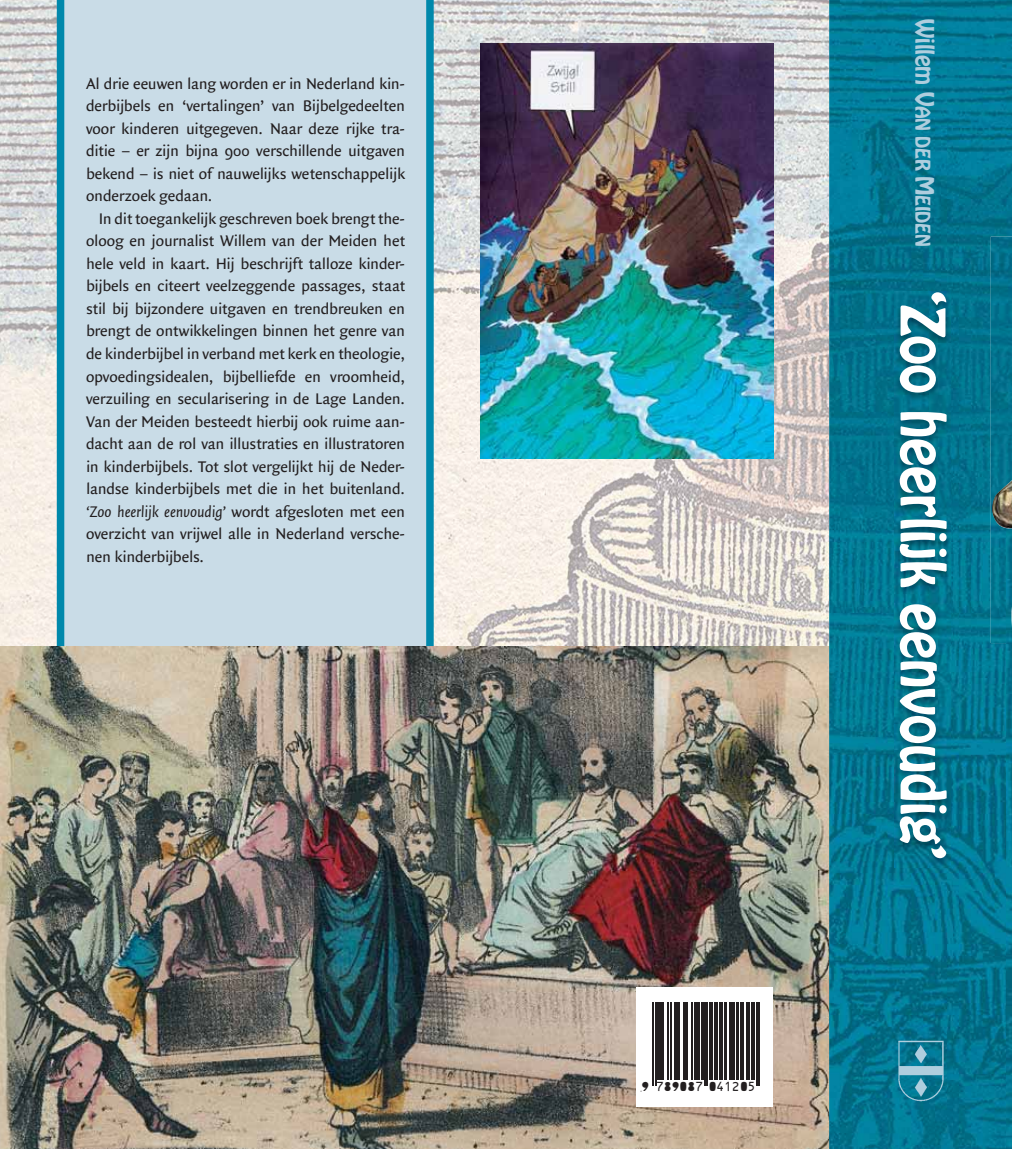
<style>
.page{position:relative;width:1012px;height:1149px;background:#fff}
.page>*{position:absolute;margin:0;border:0;box-sizing:border-box;transform-origin:0 0}
.t1{font:54px "Hobo Std";letter-spacing:-.01em;color:#fff}
.t2{font:18px "Hobo Std";letter-spacing:-.015em;color:#afcede}
.t3{font:16.5px/22.5px "Quadraat Sans";letter-spacing:-.015em;color:#231f20;text-align:justify}
.t4{font:13.2px "Optical Beta";letter-spacing:.055em;color:#231f20}
.s1{font-style:italic}
.s2{font-size:22.5px}
</style>
<div class="page">
<img style="left:0;top:0;width:679px;height:646px">
<img style="left:679px;top:0;width:150px;height:646px">
<div style="left:57px;top:0;width:377px;height:646px;background:#c9dce7"></div>
<img style="left:0;top:646px;width:829px;height:502px">
<img style="left:829px;top:0;width:183px;height:1148px">
<img style="left:1006px;top:643px;width:6px;height:505px">
<img style="left:895px;top:292px;width:56px;height:574px">
<img style="left:897px;top:1040px;width:47px;height:60px">
<img style="left:991px;top:236px;width:21px;height:407px">
<img style="left:991px;top:478px;width:21px;height:150px">
<img style="left:480px;top:44px;width:294px;height:414px">
<div style="left:637px;top:986px;width:136px;height:120px;background:#fff"></div>
<svg style="left:652px;top:1002px;width:108px;height:84px"></svg>
<hr style="left:653px;top:1002px;width:1px;height:83px;background:#231f20">
<hr style="left:655px;top:1002px;width:1px;height:83px;background:#231f20">
<hr style="left:657px;top:1002px;width:4px;height:77px;background:#231f20">
<hr style="left:662px;top:1002px;width:2px;height:77px;background:#231f20">
<hr style="left:668px;top:1002px;width:1px;height:77px;background:#231f20">
<hr style="left:671px;top:1002px;width:1px;height:77px;background:#231f20">
<hr style="left:674px;top:1002px;width:1px;height:77px;background:#231f20">
<hr style="left:676px;top:1002px;width:4px;height:77px;background:#231f20">
<hr style="left:683px;top:1002px;width:2px;height:77px;background:#231f20">
<hr style="left:687px;top:1002px;width:1px;height:77px;background:#231f20">
<hr style="left:691px;top:1002px;width:1px;height:77px;background:#231f20">
<hr style="left:695px;top:1002px;width:1px;height:77px;background:#231f20">
<hr style="left:697px;top:1002px;width:3px;height:77px;background:#231f20">
<hr style="left:701px;top:1002px;width:2px;height:77px;background:#231f20">
<hr style="left:705px;top:1002px;width:1px;height:83px;background:#231f20">
<hr style="left:707px;top:1002px;width:1px;height:83px;background:#231f20">
<hr style="left:709px;top:1002px;width:3px;height:77px;background:#231f20">
<hr style="left:715px;top:1002px;width:1px;height:77px;background:#231f20">
<hr style="left:717px;top:1002px;width:1px;height:77px;background:#231f20">
<hr style="left:719px;top:1002px;width:4px;height:77px;background:#231f20">
<hr style="left:725px;top:1002px;width:2px;height:77px;background:#231f20">
<hr style="left:729px;top:1002px;width:3px;height:77px;background:#231f20">
<hr style="left:733px;top:1002px;width:2px;height:77px;background:#231f20">
<hr style="left:736px;top:1002px;width:2px;height:77px;background:#231f20">
<hr style="left:740px;top:1002px;width:4px;height:77px;background:#231f20">
<hr style="left:746px;top:1002px;width:1px;height:77px;background:#231f20">
<hr style="left:748px;top:1002px;width:1px;height:77px;background:#231f20">
<hr style="left:752px;top:1002px;width:3px;height:77px;background:#231f20">
<hr style="left:756px;top:1002px;width:1px;height:83px;background:#231f20">
<hr style="left:758px;top:1002px;width:2px;height:83px;background:#231f20">
<p class="t3" style="left:86px;top:73px;width:320px">Al drie eeuwen lang worden er in Nederland kin&shy;derbijbels en ‘vertalingen’ van Bijbelgedeelten voor kinderen uitgegeven. Naar deze rijke tra&shy;ditie – er zijn bijna 900 verschillende uitgaven bekend – is niet of nauwelijks wetenschappelijk onderzoek gedaan.</p>
<p class="t3" style="left:86px;top:208px;width:320px;text-indent:13px">In dit toegankelijk geschreven boek brengt the&shy;oloog en journalist Willem van der Meiden het hele veld in kaart. Hij beschrijft talloze kinder&shy;bijbels en citeert veelzeggende passages, staat stil bij bijzondere uitgaven en trendbreuken en brengt de ontwikkelingen binnen het genre van de kinderbijbel in verband met kerk en theologie, opvoedingsidealen, bijbelliefde en vroomheid, verzuiling en secularisering in de Lage Landen.<br>Van der Meiden besteedt hierbij ook ruime aan&shy;dacht aan de rol van illustraties en illustratoren in kinderbijbels. Tot slot vergelijkt hij de Neder&shy;landse kinderbijbels met die in het buitenland. <span class="s1">‘Zoo heerlijk eenvoudig’</span> wordt afgesloten met een overzicht van vrijwel alle in Nederland versche&shy;nen kinderbijbels.</p>
<p class="t4" style="left:642px;top:1077px;width:114px">9 789087 041 205</p>
<p class="t2" style="left:932px;top:19px;width:228px;rotate:90deg"><span class="s2">Willem V</span>AN DER <span class="s2">M</span>EIDEN</p>
<h1 class="t1" style="left:951px;top:289px;width:572px;rotate:90deg">‘Zoo heerlijk eenvoudig’</h1>
</div>
